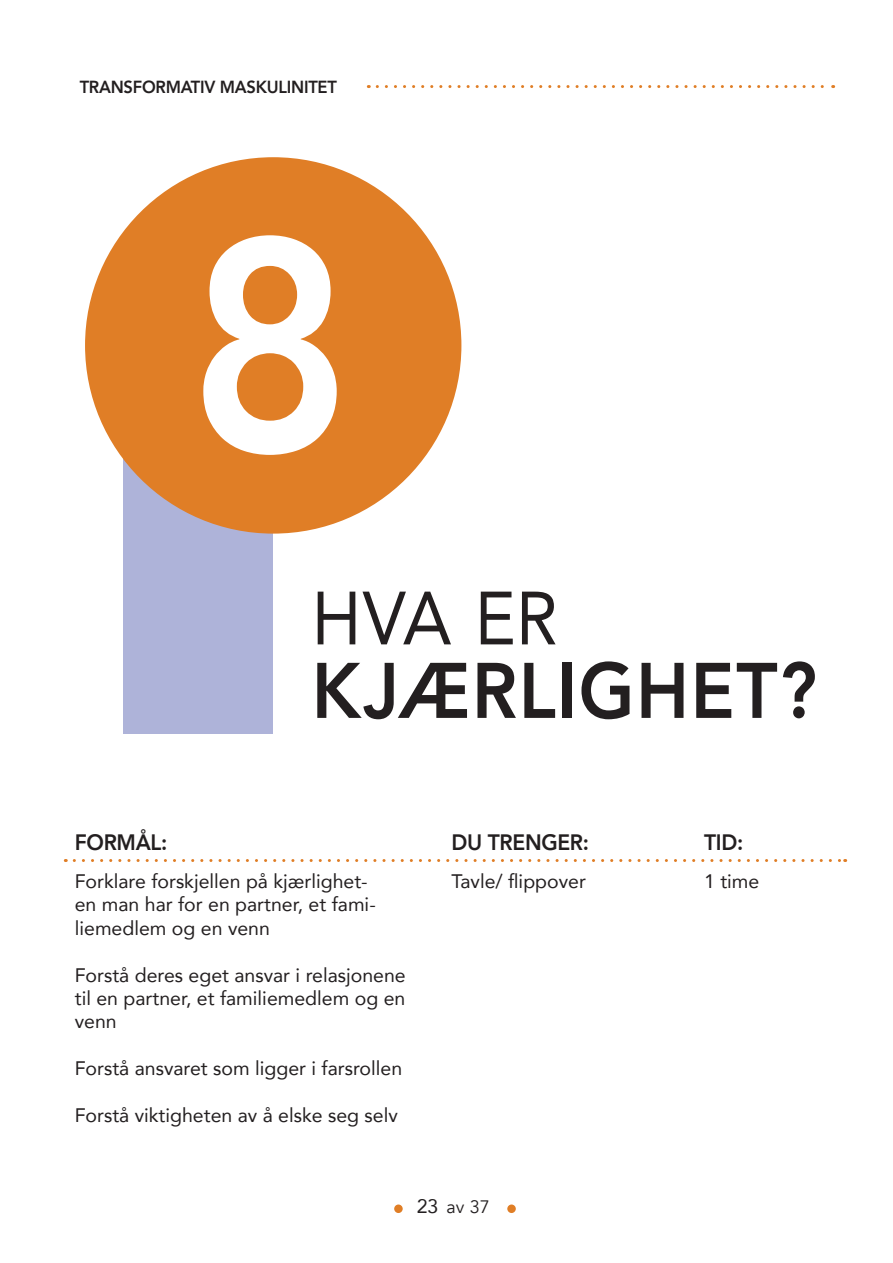
<style>
.page{position:relative;width:893px;height:1263px;background:#fff}
.page>*{position:absolute;margin:0;border:0;box-sizing:border-box;transform-origin:0 0}
.t1{font:800 300px "Avenir";color:#fff;scale:.93 1}
.t2{font:800 77.7px "Avenir";letter-spacing:.02em;color:#231f20;scale:.93 1}
.t3{font:74.55px "Avenir";color:#231f20;scale:.93 1}
.t4{font:800 22.2px "Avenir";letter-spacing:-.015em;color:#231f20;scale:.94 1}
.t5{font:19.5px/23.4px "Avenir";color:#231f20}
.t6{font:18px "Avenir";color:#231f20}
.t7{font:800 17.55px "Avenir";letter-spacing:-.015em;color:#231f20;scale:.94 1}
.s1{font-size:19.5px}
</style>
<div class="page">
<svg style="left:377px;top:85px;width:457px;height:3px"></svg>
<div style="left:394px;top:1204px;width:9px;height:9px;background:#e07e26;border-radius:50%"></div>
<div style="left:507px;top:1204px;width:9px;height:9px;background:#e07e26;border-radius:50%"></div>
<div style="left:123px;top:440px;width:150px;height:293px;background:#aeb3d9"></div>
<svg style="left:74px;top:859px;width:772px;height:3px"></svg>
<div style="left:85px;top:157px;width:376px;height:377px;background:#e07e26;border-radius:50%"></div>
<p class="t7" style="left:80px;top:73px;width:275px">TRANSFORMATIV MASKULINITET</p>
<h1 class="t1" style="left:187px;top:113px;width:179px">8</h1>
<h3 class="t3" style="left:312px;top:559px;width:266px">HVA ER</h3>
<h2 class="t2" style="left:312px;top:630px;width:545px">KJÆRLIGHET?</h2>
<p class="t4" style="left:75px;top:825px;width:100px">FORMÅL:</p>
<p class="t5" style="left:75px;top:869px;width:303px">Forklare forskjellen på kjærlighet&shy;en man har for en partner, et fami&shy;liemedlem og en venn</p>
<p class="t5" style="left:75px;top:962px;width:332px;text-align:justify">Forstå deres eget ansvar i relasjonene til en partner, et familiemedlem og en venn</p>
<p class="t5" style="left:75px;top:1056px;width:329px">Forstå ansvaret som ligger i farsrollen</p>
<p class="t5" style="left:75px;top:1103px;width:324px">Forstå viktigheten av å elske seg selv</p>
<p class="t4" style="left:451px;top:825px;width:148px">DU TRENGER:</p>
<p class="t5" style="left:451px;top:869px;width:136px">Tavle/ flippover</p>
<p class="t6" style="left:417px;top:1196px;width:74px"><span class="s1">23</span> av 37</p>
<p class="t4" style="left:704px;top:825px;width:43px">TID:</p>
<p class="t5" style="left:704px;top:869px;width:57px">1 time</p>
</div>
